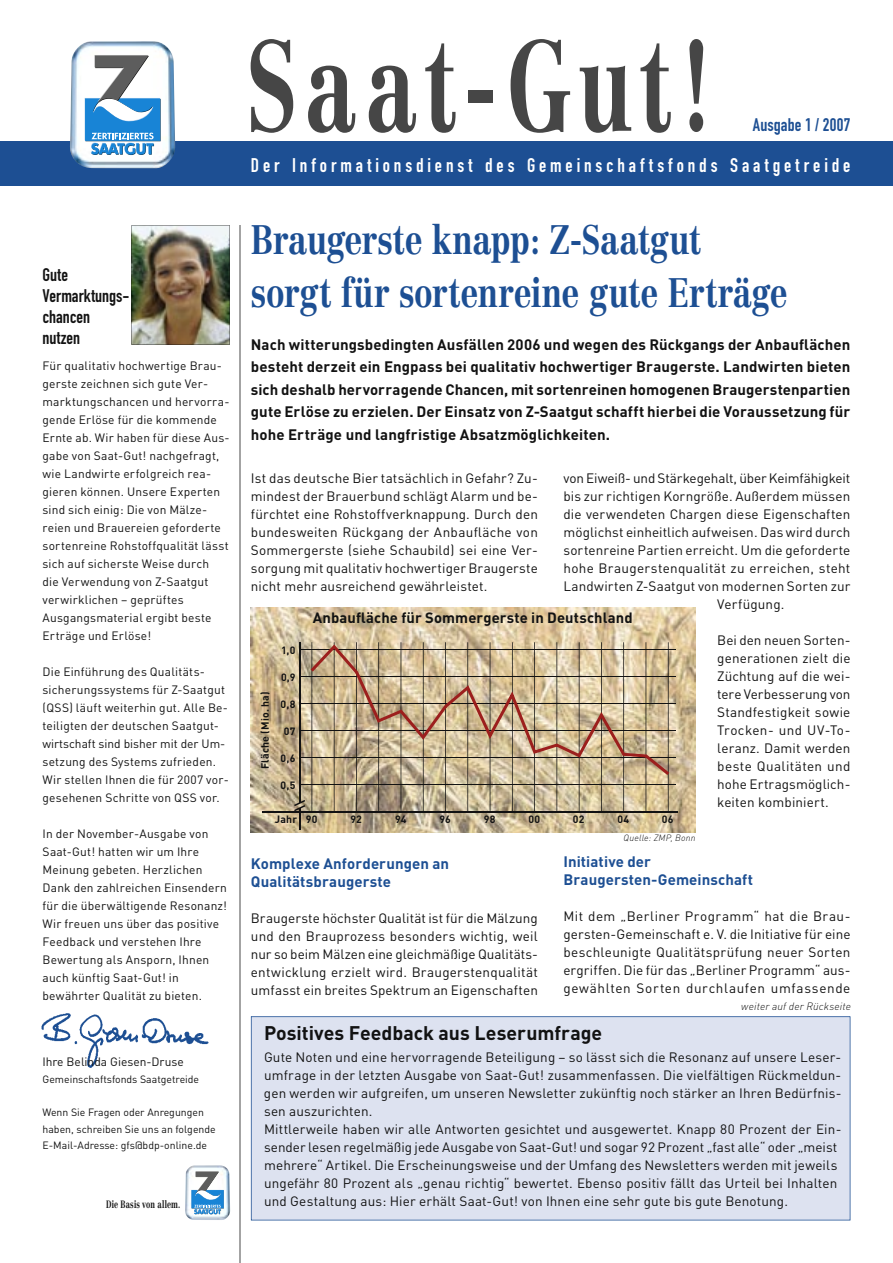
<style>
.page{position:relative;width:893px;height:1263px;background:#fff}
.page>*{position:absolute;margin:0;border:0;box-sizing:border-box;transform-origin:0 0}
.t1{font:700 126px "Centennial LT";letter-spacing:.075em;color:#464646;scale:.7 1}
.t2{font:700 40.5px/52.5px "Centennial LT";letter-spacing:-.015em;color:#1d4f93;scale:.8 1}
.t3{font:19.5px "DIN Engschrift LT";letter-spacing:.2em;color:#fff}
.t4{font:700 19.5px "DIN";color:#121212}
.t5{font:18px/21px "DIN Engschrift LT";color:#121212}
.t6{font:18px "DIN Engschrift LT";letter-spacing:.005em;color:#1d4f93}
.t7{font:700 15px/22.5px "DIN";letter-spacing:.01em;color:#121212;text-align:justify}
.t8{font:700 15px/18px "DIN";letter-spacing:.005em;color:#1d4f93}
.t9{font:700 14.85px "DIN";letter-spacing:.005em;color:#121212}
.t10{font:13.5px/18px "DIN";letter-spacing:.01em;color:#121212;text-align:justify}
.t11{font:13.5px "DIN";letter-spacing:-.01em;color:#121212}
.t12{font:12px/18px "DIN";letter-spacing:.015em;color:#121212}
.t13{font:10.5px/16.5px "DIN";color:#121212}
.t14{font:700 10.5px "DIN";letter-spacing:.02em;color:#121212}
.t15{font:italic 300 10.5px "DIN";letter-spacing:.015em;color:#121212}
.t16{font:700 10.5px "Centennial LT";letter-spacing:.015em;color:#121212;scale:.7 1}
.t17{font:italic 300 9px "DIN";letter-spacing:.025em;color:#121212}
</style>
<div class="page">
<div style="left:0;top:142px;width:893px;height:44px;background:#1d4f93"></div>
<img style="left:70px;top:41px;width:105px;height:127px">
<svg style="left:85px;top:55px;width:76px;height:100px"></svg>
<hr style="left:239px;top:225px;width:2px;height:1038px;background:#a3a3a3">
<img style="left:132px;top:225px;width:98px;height:120px">
<img style="left:185px;top:1165px;width:45px;height:55px">
<svg style="left:191px;top:1171px;width:33px;height:43px"></svg>
<img style="left:41px;top:1013px;width:168px;height:55px">
<div style="left:251px;top:1016px;width:599px;height:204px;background:#dde2f0"></div>
<img style="left:251px;top:607px;width:445px;height:226px">
<hr style="left:262px;top:812px;width:416px;height:1px;background:#121212">
<hr style="left:300px;top:649px;width:376px;height:1px;background:#121212">
<hr style="left:300px;top:676px;width:376px;height:1px;background:#121212">
<hr style="left:300px;top:703px;width:376px;height:1px;background:#121212">
<hr style="left:300px;top:730px;width:376px;height:1px;background:#121212">
<hr style="left:300px;top:757px;width:376px;height:1px;background:#121212">
<hr style="left:300px;top:784px;width:376px;height:1px;background:#121212">
<svg style="left:334px;top:642px;width:1px;height:170px"></svg>
<svg style="left:356px;top:642px;width:1px;height:170px"></svg>
<svg style="left:378px;top:642px;width:1px;height:170px"></svg>
<svg style="left:401px;top:642px;width:1px;height:170px"></svg>
<svg style="left:423px;top:642px;width:1px;height:170px"></svg>
<svg style="left:445px;top:642px;width:1px;height:170px"></svg>
<svg style="left:467px;top:642px;width:1px;height:170px"></svg>
<svg style="left:490px;top:642px;width:1px;height:170px"></svg>
<svg style="left:512px;top:642px;width:1px;height:170px"></svg>
<svg style="left:534px;top:642px;width:1px;height:170px"></svg>
<svg style="left:556px;top:642px;width:1px;height:170px"></svg>
<svg style="left:579px;top:642px;width:1px;height:170px"></svg>
<svg style="left:601px;top:642px;width:1px;height:170px"></svg>
<svg style="left:623px;top:642px;width:1px;height:170px"></svg>
<svg style="left:646px;top:642px;width:1px;height:170px"></svg>
<svg style="left:668px;top:642px;width:1px;height:170px"></svg>
<hr style="left:299px;top:642px;width:1px;height:161px;background:#121212">
<svg style="left:294px;top:800px;width:11px;height:29px"></svg>
<svg style="left:311px;top:642px;width:1px;height:170px"></svg>
<svg style="left:311px;top:644px;width:358px;height:131px;background:#c5af8f"></svg>
<h3 class="t5" style="left:43px;top:264px;width:88px">Gute<br>Vermarktungs&shy;chancen nutzen</h3>
<p class="t12" style="left:43px;top:357px;width:189px">Für qualitativ hochwertige Brau&shy;gerste zeichnen sich gute Ver&shy;marktungschancen und hervorra&shy;gende Erlöse für die kommende<br>Ernte ab. Wir haben für diese Aus&shy;gabe von Saat-Gut! nachgefragt, wie Landwirte erfolgreich rea&shy;gieren können. Unsere Experten sind sich einig: Die von Mälze&shy;reien und Brauereien geforderte sortenreine Rohstoffqualität lässt sich auf sicherste Weise durch<br>die Verwendung von Z-Saatgut verwirklichen – geprüftes<br>Ausgangsmaterial ergibt beste<br>Erträge und Erlöse!</p>
<p class="t12" style="left:43px;top:663px;width:188px">Die Einführung des Qualitäts&shy;sicherungssystems für Z-Saatgut (QSS) läuft weiterhin gut. Alle Be&shy;teiligten der deutschen Saatgut&shy;wirtschaft sind bisher mit der Um&shy;setzung des Systems zufrieden.<br>Wir stellen Ihnen die für 2007 vor&shy;gesehenen Schritte von QSS vor.</p>
<p class="t12" style="left:43px;top:825px;width:186px">In der November-Ausgabe von<br>Saat-Gut! hatten wir um Ihre<br>Meinung gebeten. Herzlichen<br>Dank den zahlreichen Einsendern für die überwältigende Resonanz!<br>Wir freuen uns über das positive<br>Feedback und verstehen Ihre<br>Bewertung als Ansporn, Ihnen auch künftig Saat-Gut! in bewährter Qualität zu bieten.</p>
<p class="t12" style="left:43px;top:1053px;width:143px">Ihre Belinda Giesen-Druse</p>
<p class="t13" style="left:43px;top:1071px;width:158px">Gemeinschaftsfonds Saatgetreide</p>
<p class="t13" style="left:43px;top:1104px;width:175px">Wenn Sie Fragen oder Anregungen haben, schreiben Sie uns an folgende<br>E-Mail-Adresse: gfs@bdp-online.de</p>
<p class="t16" style="left:106px;top:1198px;width:108px">Die Basis von allem.</p>
<h1 class="t1" style="left:246px;top:10px;width:667px">Saat-Gut!</h1>
<h3 class="t6" style="left:753px;top:114px;width:99px">Ausgabe 1 / 2007</h3>
<h3 class="t3" style="left:251px;top:153px;width:601px">Der Informationsdienst des Gemeinschaftsfonds Saatgetreide</h3>
<h2 class="t2" style="left:251px;top:214px;width:672px">Braugerste knapp: Z-Saatgut sorgt für sortenreine gute Erträge</h2>
<p class="t7" style="left:251px;top:332px;width:601px">Nach witterungsbedingten Ausfällen 2006 und wegen des Rückgangs der Anbauflächen besteht derzeit ein Engpass bei qualitativ hochwertiger Braugerste. Landwirten bieten sich deshalb hervorragende Chancen, mit sortenreinen homogenen Braugerstenpartien gute Erlöse zu erzielen. Der Einsatz von Z-Saatgut schafft hierbei die Voraussetzung für hohe Erträge und langfristige Absatzmöglichkeiten.</p>
<p class="t11" style="left:563px;top:470px;width:288px">von Eiweiß- und Stärkegehalt, über Keimfähigkeit</p>
<p class="t10" style="left:563px;top:487px;width:288px">bis zur richtigen Korngröße. Außerdem müssen</p>
<p class="t10" style="left:563px;top:505px;width:288px">die verwendeten Chargen diese Eigenschaften</p>
<p class="t10" style="left:563px;top:523px;width:288px">möglichst einheitlich aufweisen. Das wird durch</p>
<p class="t10" style="left:563px;top:541px;width:289px">sortenreine Partien erreicht. Um die geforderte</p>
<p class="t10" style="left:563px;top:559px;width:288px">hohe Braugerstenqualität zu erreichen, steht</p>
<p class="t10" style="left:563px;top:577px;width:288px">Landwirten Z-Saatgut von modernen Sorten zur</p>
<p class="t10" style="left:717px;top:595px;width:69px">Verfügung.</p>
<p class="t10" style="left:717px;top:631px;width:135px">Bei den neuen Sorten&shy;generationen zielt die Züchtung auf die wei&shy;tere Verbesserung von Standfestigkeit sowie Trocken- und UV-To&shy;leranz. Damit werden beste Qualitäten und hohe Ertragsmöglich&shy;keiten kombiniert.</p>
<p class="t10" style="left:251px;top:469px;width:289px">Ist das deutsche Bier tatsächlich in Gefahr? Zu&shy;mindest der Brauerbund schlägt Alarm und be&shy;fürchtet eine Rohstoffverknappung. Durch den bundesweiten Rückgang der Anbaufläche von Sommergerste (siehe Schaubild) sei eine Ver&shy;sorgung mit qualitativ hochwertiger Braugerste nicht mehr ausreichend gewährleistet.</p>
<p class="t9" style="left:313px;top:608px;width:321px">Anbaufläche für Sommergerste in Deutschland</p>
<p class="t14" style="left:281px;top:643px;width:16px">1,0</p>
<p class="t14" style="left:281px;top:670px;width:16px">0,9</p>
<p class="t14" style="left:281px;top:697px;width:16px">0,8</p>
<p class="t14" style="left:284px;top:724px;width:13px">07</p>
<p class="t14" style="left:281px;top:751px;width:16px">0,6</p>
<p class="t14" style="left:281px;top:778px;width:16px">0,5</p>
<p class="t14" style="left:258px;top:769px;width:80px;rotate:-90deg">Fläche (Mio. ha)</p>
<p class="t14" style="left:275px;top:812px;width:44px">Jahr 90</p>
<p class="t14" style="left:350px;top:813px;width:13px">92</p>
<p class="t14" style="left:395px;top:813px;width:13px">94</p>
<p class="t14" style="left:439px;top:813px;width:13px">96</p>
<p class="t14" style="left:484px;top:813px;width:13px">98</p>
<p class="t14" style="left:528px;top:813px;width:13px">00</p>
<p class="t14" style="left:573px;top:813px;width:13px">02</p>
<p class="t14" style="left:617px;top:813px;width:13px">04</p>
<p class="t14" style="left:662px;top:813px;width:13px">06</p>
<p class="t17" style="left:623px;top:832px;width:74px">Quelle: ZMP, Bonn</p>
<p class="t8" style="left:563px;top:852px;width:191px">Initiative der<br>Braugersten-Gemeinschaft</p>
<p class="t10" style="left:563px;top:907px;width:289px">Mit dem „Berliner Programm“ hat die Brau&shy;gersten-Gemeinschaft e. V. die Initiative für eine beschleunigte Qualitätsprüfung neuer Sorten ergriffen. Die für das „Berliner Programm“ aus&shy;gewählten Sorten durchlaufen umfassende</p>
<p class="t15" style="left:741px;top:999px;width:111px">weiter auf der Rückseite</p>
<h3 class="t4" style="left:264px;top:1020px;width:340px">Positives Feedback aus Leserumfrage</h3>
<p class="t10" style="left:264px;top:1048px;width:579px;text-align:left">Gute Noten und eine hervorragende Beteiligung – so lässt sich die Resonanz auf unsere Leser&shy;umfrage in der letzten Ausgabe von Saat-Gut! zusammenfassen. Die vielfältigen Rückmeldun&shy;gen werden wir aufgreifen, um unseren Newsletter zukünftig noch stärker an Ihren Bedürfnis&shy;sen auszurichten.<br>Mittlerweile haben wir alle Antworten gesichtet und ausgewertet. Knapp 80 Prozent der Ein&shy;sender lesen regelmäßig jede Ausgabe von Saat-Gut! und sogar 92 Prozent „fast alle“ oder „meist mehrere“ Artikel. Die Erscheinungsweise und der Umfang des Newsletters werden mit jeweils ungefähr 80 Prozent als „genau richtig“ bewertet. Ebenso positiv fällt das Urteil bei Inhalten und Gestaltung aus: Hier erhält Saat-Gut! von Ihnen eine sehr gute bis gute Benotung.</p>
<p class="t8" style="left:251px;top:854px;width:200px">Komplexe Anforderungen an<br>Qualitätsbraugerste</p>
<p class="t10" style="left:251px;top:909px;width:289px">Braugerste höchster Qualität ist für die Mälzung und den Brauprozess besonders wichtig, weil nur so beim Mälzen eine gleichmäßige Qualitäts&shy;entwicklung erzielt wird. Braugerstenqualität umfasst ein breites Spektrum an Eigenschaften</p>
</div>
